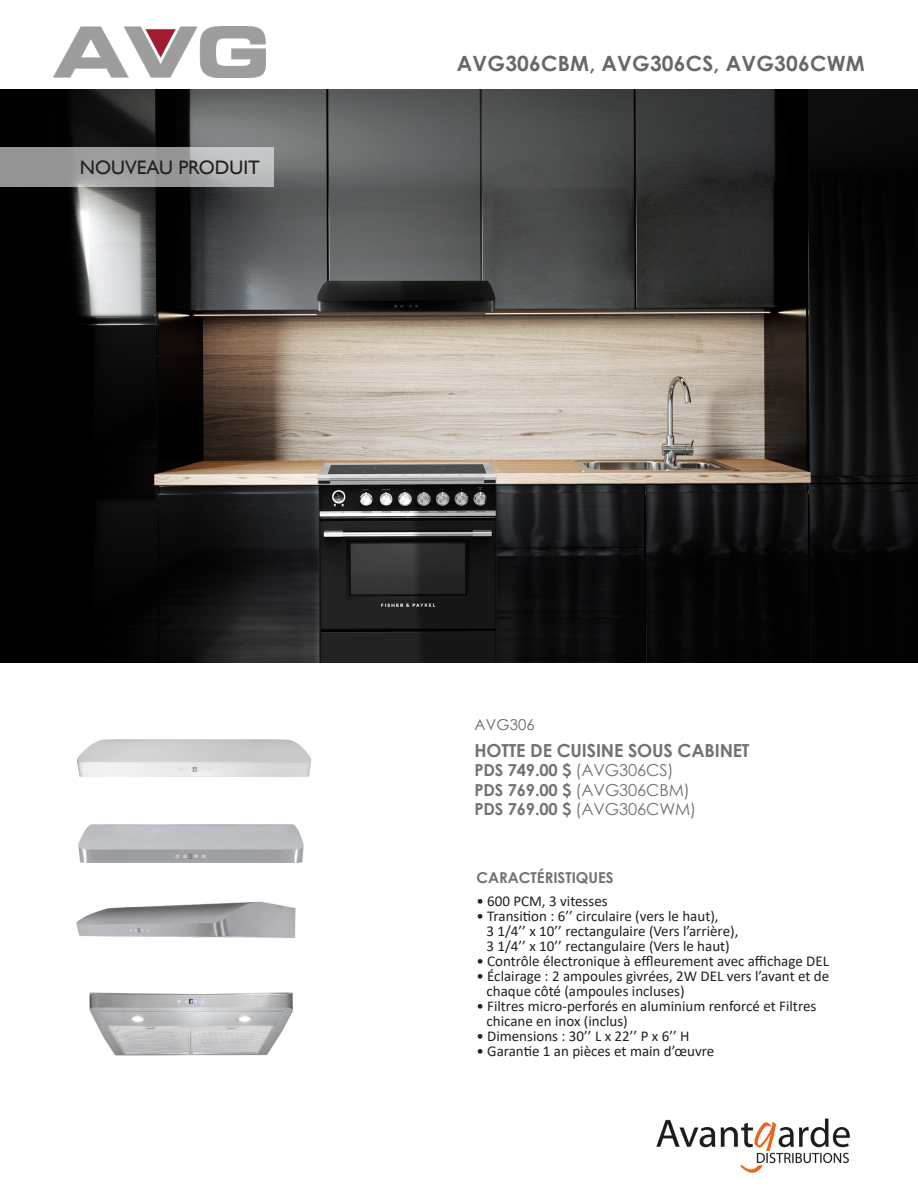
<style>
.page{position:relative;width:918px;height:1188px;background:#fff}
.page>*{position:absolute;margin:0;border:0;box-sizing:border-box;transform-origin:0 0}
.t1{font:700 21px "Century Gothic";letter-spacing:.01em;color:#686868}
.t2{font:19.5px "Gill Sans";color:#231f20}
.t3{font:700 18px "Century Gothic";letter-spacing:-.01em;color:#727272}
.t4{font:16.5px/19.5px "Century Gothic";letter-spacing:-.01em;color:#727272}
.t5{font:15px/15px "Calibri";color:#231f20}
.t6{font:700 15px "Century Gothic";color:#727272}
.t7{font:15px "Century Gothic";letter-spacing:.01em;color:#686868}
.s1{font-weight:700}
</style>
<div class="page">
<img style="left:0;top:89px;width:918px;height:573px">
<svg style="left:0;top:147px;width:274px;height:40px;background:#a2a3a5"></svg>
<img style="left:89px;top:992px;width:204px;height:64px">
<img style="left:77px;top:739px;width:235px;height:38px">
<img style="left:76px;top:901px;width:220px;height:37px">
<img style="left:656px;top:1118px;width:194px;height:55px">
<img style="left:54px;top:26px;width:211px;height:52px">
<img style="left:78px;top:824px;width:226px;height:39px">
<p class="t2" style="left:80px;top:156px;width:182px">NOUVEAU PRODUIT</p>
<p class="t1" style="left:457px;top:47px;width:410px">AVG306CBM, AVG306CS, AVG306CWM</p>
<p class="t7" style="left:475px;top:714px;width:62px">AVG306</p>
<p class="t3" style="left:475px;top:737px;width:277px">HOTTE DE CUISINE SOUS CABINET</p>
<p class="t4" style="left:475px;top:761px;width:223px"><span class="s1">PDS 749.00 $</span> (AVG306CS)<br><span class="s1">PDS 769.00 $</span> (AVG306CBM)<br><span class="s1">PDS 769.00 $</span> (AVG306CWM)</p>
<p class="t6" style="left:476px;top:867px;width:139px">CARACTÉRISTIQUES</p>
<p class="t5" style="left:476px;top:893px;width:133px">• 600 PCM, 3 vitesses</p>
<p class="t5" style="left:487px;top:908px;width:253px;text-indent:-10px">• Transition : 6’’ circulaire (vers le haut),<br>3 1/4’’ x 10’’ rectangulaire (Vers l’arrière),</p>
<p class="t5" style="left:487px;top:938px;width:245px">3 1/4’’ x 10’’ rectangulaire (Vers le haut)</p>
<p class="t5" style="left:476px;top:953px;width:354px">• Contrôle électronique à effleurement avec affichage DEL</p>
<p class="t5" style="left:476px;top:968px;width:354px">• Éclairage : 2 ampoules givrées, 2W DEL vers l’avant et de</p>
<p class="t5" style="left:487px;top:983px;width:200px">chaque côté (ampoules incluses)</p>
<p class="t5" style="left:487px;top:998px;width:331px;text-indent:-10px">• Filtres micro-perforés en aluminium renforcé et Filtres chicane en inox (inclus)</p>
<p class="t5" style="left:476px;top:1028px;width:215px">• Dimensions : 30’’ L x 22’’ P x 6’’ H</p>
<p class="t5" style="left:476px;top:1043px;width:239px">• Garantie 1 an pièces et main d’œuvre</p>
</div>
